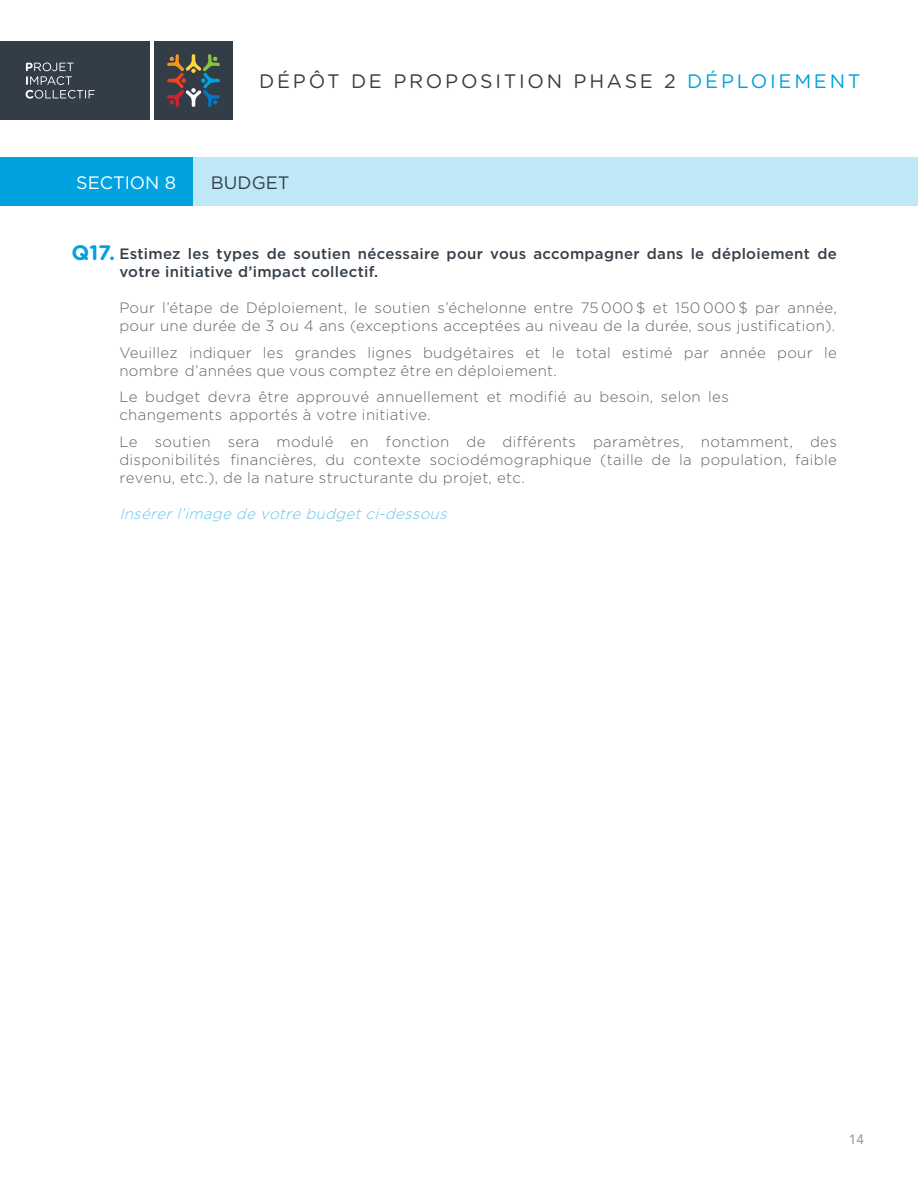
<style>
.page{position:relative;width:918px;height:1188px;background:#fff}
.page>*{position:absolute;margin:0;border:0;box-sizing:border-box;transform-origin:0 0}
.t1{font:19.5px "Gotham Rounded";letter-spacing:.14em;color:#333e48}
.t2{font:18px "Gotham";color:#fff}
.t3{font:18px "Gotham";color:#333e48}
.t4{font:300 15px/18px "Gotham";letter-spacing:.02em;color:#5c656d}
.t5{font:500 15px/18px "Gotham";letter-spacing:.02em;color:#333e48}
.t6{font:italic 300 15px "Gotham";color:#66c7ec}
.t7{font:500 13.5px "Avenir LT Std";color:#999fa3}
.s1{color:#00a2e0}
.s2{font-family:"Gotham Rounded";font-weight:700;font-size:21px;color:#00a2e0}
</style>
<div class="page">
<div style="left:154px;top:41px;width:79px;height:79px;background:#333d48"></div>
<svg style="left:167px;top:54px;width:53px;height:53px"></svg>
<div style="left:0;top:41px;width:149px;height:79px;background:#333d48"></div>
<svg style="left:26px;top:63px;width:69px;height:36px"></svg>
<div style="left:0;top:158px;width:194px;height:48px;background:#00a2e0"></div>
<div style="left:194px;top:158px;width:724px;height:48px;background:#bfe8f7"></div>
<h1 class="t1" style="left:259px;top:68px;width:603px">DÉPÔT DE PROPOSITION PHASE 2 <span class="s1">DÉPLOIEMENT</span></h1>
<p class="t2" style="left:76px;top:171px;width:102px">SECTION 8</p>
<p class="t3" style="left:211px;top:171px;width:80px">BUDGET</p>
<p class="t5" style="left:119px;top:245px;width:719px;text-indent:-48px"><span class="s2">Q17.</span> Estimez les types de soutien nécessaire pour vous accompagner dans le déploiement de votre initiative d’impact collectif.</p>
<p class="t4" style="left:119px;top:298px;width:719px">Pour l’étape de Déploiement, le soutien s’échelonne entre 75 000 $ et 150 000 $ par année, pour une durée de 3 ou 4 ans (exceptions acceptées au niveau de la durée, sous justification).</p>
<p class="t4" style="left:119px;top:343px;width:719px">Veuillez indiquer les grandes lignes budgétaires et le total estimé par année pour le nombre d’années que vous comptez être en déploiement.</p>
<p class="t4" style="left:119px;top:387px;width:611px">Le budget devra être approuvé annuellement et modifié au besoin, selon les changements apportés à votre initiative.</p>
<p class="t4" style="left:119px;top:432px;width:719px;text-align:justify">Le soutien sera modulé en fonction de différents paramètres, notamment, des disponibilités financières, du contexte sociodémographique (taille de la population, faible revenu, etc.), de la nature structurante du projet, etc.</p>
<p class="t6" style="left:119px;top:505px;width:334px">Insérerl’image de votre budgetci-dessous</p>
<p class="t7" style="left:849px;top:1132px;width:17px">14</p>
</div>
